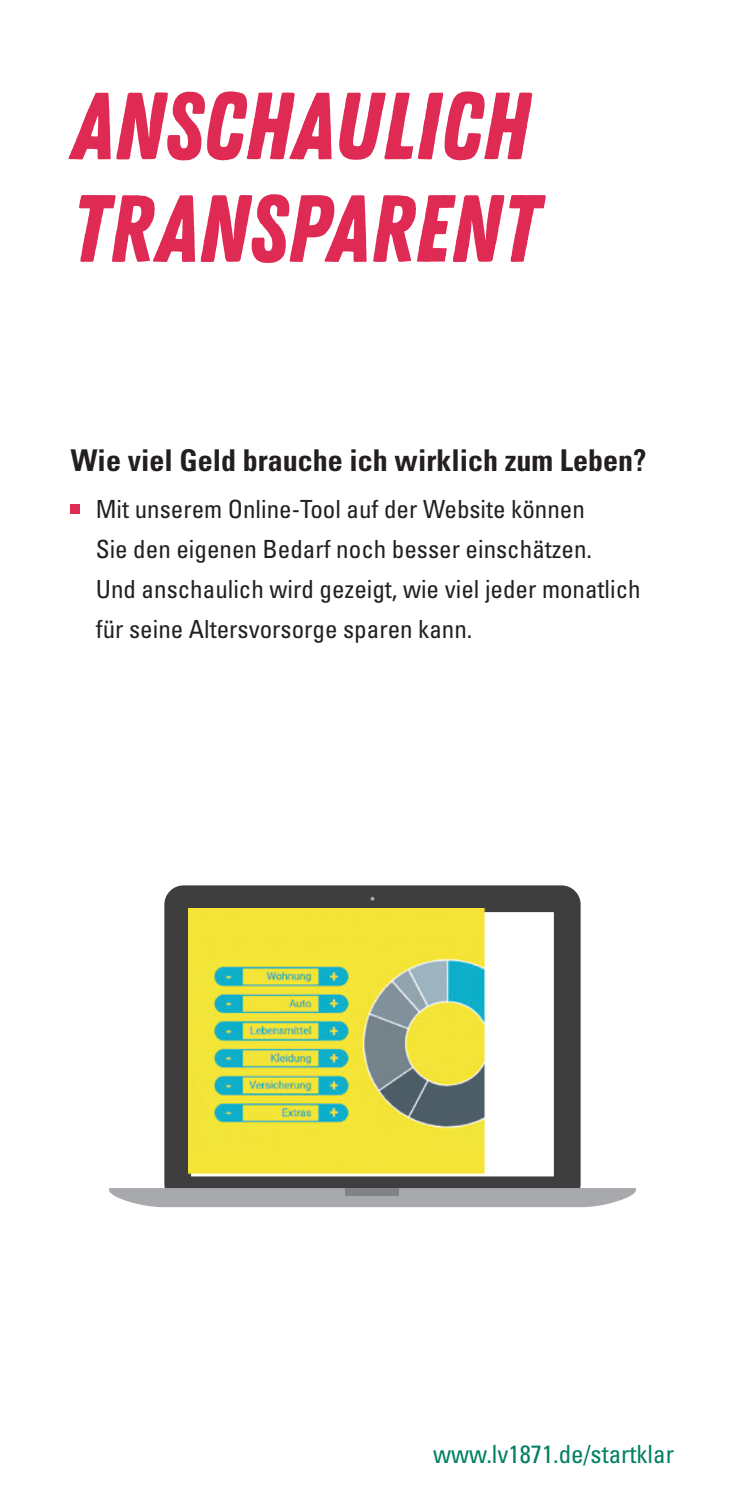
<style>
.page{position:relative;width:745px;height:1489px;background:#fff}
.page>*{position:absolute;margin:0;border:0;box-sizing:border-box;transform-origin:0 0}
.t1{font:95px/102.5px "Zing Rust Base";color:#df2a54}
.t2{font:700 condensed 30px "Univers LT Std";color:#231f20}
.t3{font:condensed 25px/40px "Univers LT Std";color:#231f20}
.t4{font:condensed 25px "Univers LT Std";color:#017f60}
</style>
<div class="page">
<div style="left:71px;top:505px;width:9px;height:9px;background:#df2a54"></div>
<svg style="left:164px;top:885px;width:416px;height:302px;background:#454546"></svg>
<svg style="left:109px;top:1187px;width:526px;height:19px;background:#a8a9ac"></svg>
<div style="left:345px;top:1187px;width:54px;height:8px;background:#808285"></div>
<svg style="left:370px;top:896px;width:4px;height:4px"></svg>
<img style="left:188px;top:908px;width:368px;height:268px">
<h1 class="t1" style="left:71px;top:75px;width:468px">ANSCHAULICH<br>TRANSPARENT</h1>
<p class="t2" style="left:71px;top:442px;width:576px">Wie viel Geld brauche ich wirklich zum Leben?</p>
<p class="t3" style="left:96px;top:489px;width:546px">Mit unserem Online-Tool auf der Website können<br>Sie den eigenen Bedarf noch besser einschätzen.<br>Und anschaulich wird gezeigt, wie viel jeder monatlich für seine Altersvorsorge sparen kann.</p>
<p class="t4" style="left:433px;top:1437px;width:242px">www.lv1871.de/startklar</p>
</div>
